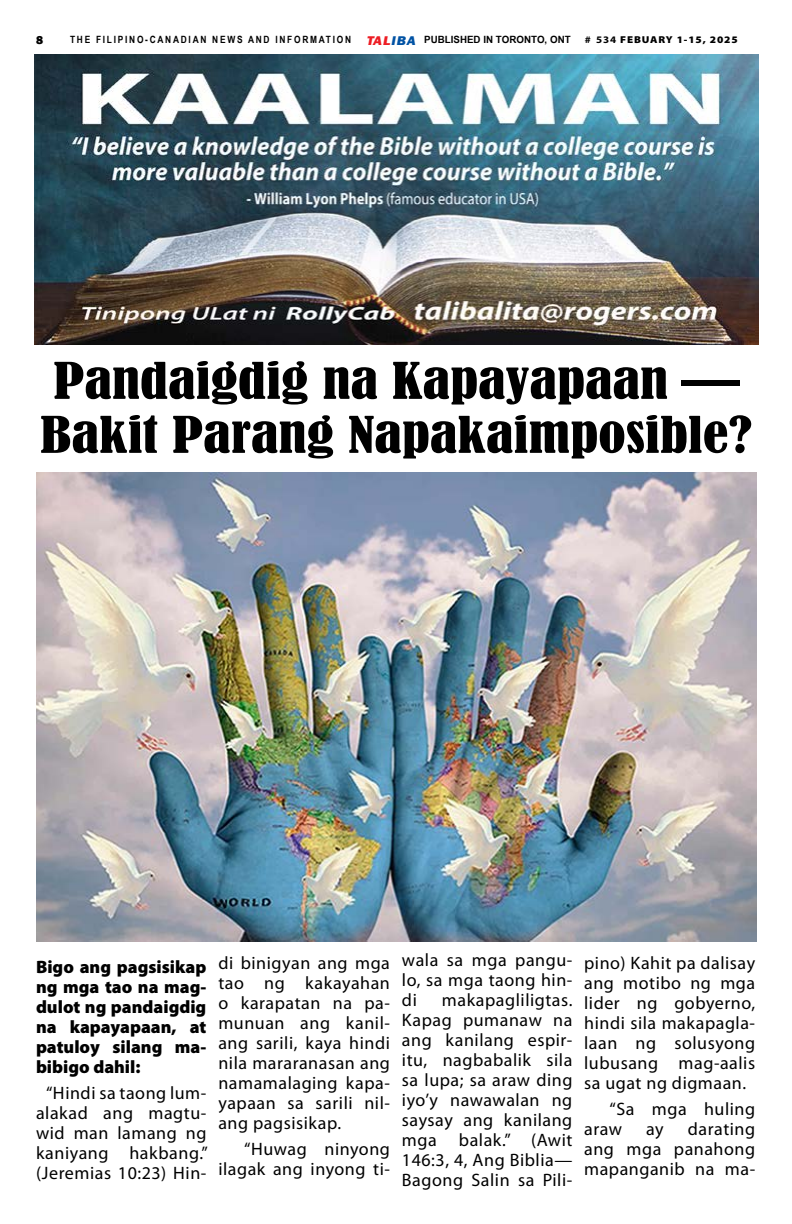
<style>
.page{position:relative;width:792px;height:1224px;background:#fff}
.page>*{position:absolute;margin:0;border:0;box-sizing:border-box;transform-origin:0 0}
.t1{font:condensed 47px/54px "Bernard";color:#000;scale:1.22 1}
.t2{font:18px/20px "Myriad Pro";letter-spacing:.03em;color:#000;text-align:justify}
.t3{font:900 18px/20px "Myriad Pro";color:#000;text-align:justify}
.t4{font:700 12px "Myriad Pro";color:#000;scale:1.5 1}
.t5{font:800 12px "Franklin Gothic";color:#000}
.t6{font:700 10px "Arial Narrow";letter-spacing:.17em;color:#000}
.t7{font:900 10px "Myriad Pro";letter-spacing:.08em;color:#000;scale:1.1 1}
.s1{font-family:"Franklin Gothic";font-weight:800;font-style:italic;font-size:13px;color:#ed1d24}
.s2{font-family:"Franklin Gothic";font-weight:800;font-style:italic;font-size:13px;color:#0052a4}
.s3{font-weight:700}
</style>
<div class="page">
<img style="left:35px;top:54px;width:723px;height:291px">
<img style="left:36px;top:472px;width:720px;height:470px">
<p class="t5" style="left:36px;top:33px;width:9px">8</p>
<p class="t6" style="left:70px;top:32px;width:502px">THE FILIPINO-CANADIAN NEWS AND INFORMATION <span class="s1">TAL</span><span class="s2">IBA</span> PUBLISHED IN TORONTO, ONT</p>
<p class="t7" style="left:585px;top:33px;width:140px"><span class="s3"># 534</span> FEBUARY 1-15, 2025</p>
<h1 class="t1" style="left:40px;top:354px;width:585px">Pandaigdig na Kapayapaan —<br>Bakit Parang Napakaimposible?</h1>
<p class="t3" style="left:36px;top:956px;width:172px">Bigo ang pagsisikap ng mga tao na mag&shy;dulot ng pandaigdig na kapayapaan, at patuloy silang ma&shy;bibigo dahil:</p>
<p class="t2" style="left:36px;top:1082px;width:173px;text-align:center">“Hindi sa taong lum&shy;alakad ang magtu&shy;wid man lamang ng kaniyang hakbang.” (Jeremias 10:23) Hin-</p>
<p class="t2" style="left:402px;top:950px;width:172px">wala sa mga pangu&shy;lo, sa mga taong hin&shy;di</p>
<p class="t2" style="left:218px;top:952px;width:173px">di binigyan ang mga tao ng kakayahan o karapatan na pa&shy;munuan ang kanil&shy;ang sarili, kaya hindi nila mararanasan ang namamalaging kapa&shy;yapaan sa sarili nil&shy;ang pagsisikap.</p>
<p class="t2" style="left:218px;top:1138px;width:173px;text-align:right">“Huwag ninyong ilagak ang inyong ti-</p>
<p class="t2" style="left:402px;top:990px;width:172px;text-indent:40px">makapagliligtas.<br>Kapag pumanaw na ang kanilang espir&shy;itu, nagbabalik sila sa lupa; sa araw ding iyo’y nawawalan ng saysay ang kanilang mga balak.” (Awit 146:3, 4, Ang Biblia— Bagong Salin sa Pili-</p>
<p class="t4" style="left:273px;top:1157px;width:166px">PLEASE SHARE TO OUR FRIEND</p>
<p class="t2" style="left:584px;top:953px;width:173px">pino) Kahit pa dalisay ang motibo ng mga lider ng gobyerno, hindi sila makapagla&shy;laan ng solusyong lubusang mag-aalis sa ugat ng digmaan.</p>
<p class="t2" style="left:584px;top:1099px;width:173px;text-indent:25px">“Sa mga huling araw</p>
<p class="t2" style="left:584px;top:1119px;width:173px;text-indent:104px">darating ang mga panahong mapanganib na ma-</p>
<p class="t2" style="left:646px;top:1119px;width:19px">ay</p>
</div>
